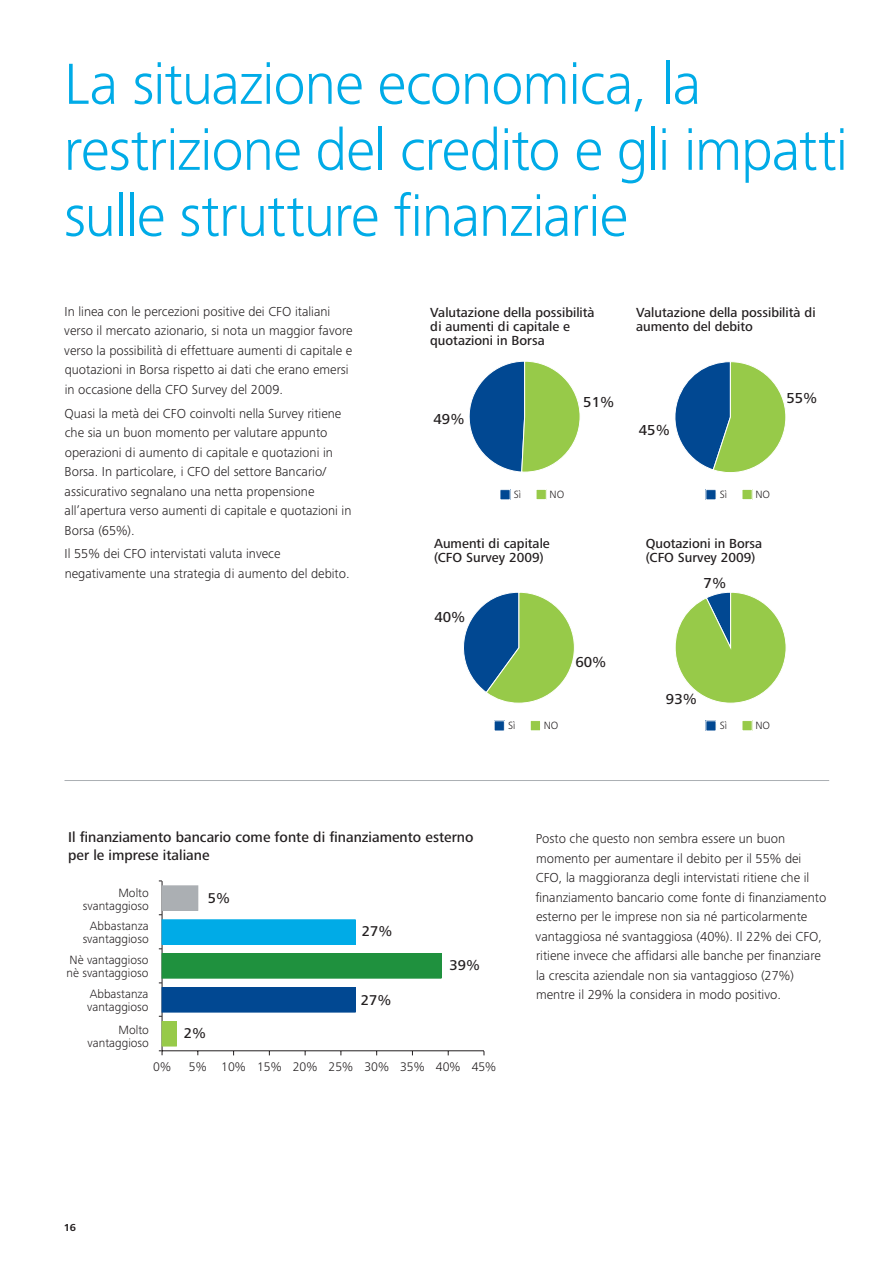
<style>
.page{position:relative;width:893px;height:1263px;background:#fff}
.page>*{position:absolute;margin:0;border:0;box-sizing:border-box;transform-origin:0 0}
.t1{font:300 60px/66px "Frutiger Next Pro";letter-spacing:-.02em;color:#00abe7}
.t2{font:500 15px "Frutiger Next Pro";color:#231f20}
.t3{font:500 14.7px/17.7px "Frutiger Next Pro";color:#231f20}
.t4{font:500 13.65px/14.2px "Frutiger Next Pro";color:#231f20}
.t5{font:300 13.5px/19.5px "Frutiger Next Pro";color:#231f20}
.t6{font:300 12.9px "Frutiger Next Pro";color:#231f20}
.t7{font:300 12.45px/12.9px "Frutiger Next Pro";color:#231f20;text-align:right}
.t8{font:300 10.95px "Frutiger Next Pro";color:#231f20}
.t9{font:700 10.5px "Frutiger Next Pro";color:#231f20}
</style>
<div class="page">
<hr style="left:65px;top:780px;width:764px;height:1px;background:#abafb3">
<svg style="left:469px;top:361px;width:111px;height:111px"></svg>
<div style="left:500px;top:490px;width:10px;height:10px;background:#014892"></div>
<div style="left:500px;top:489px;width:10px;height:11px;border:1px solid #fff"></div>
<div style="left:536px;top:489px;width:10px;height:11px;background:#97ca49"></div>
<div style="left:536px;top:489px;width:11px;height:11px;border:1px solid #fff"></div>
<svg style="left:675px;top:361px;width:111px;height:112px"></svg>
<div style="left:710px;top:491px;width:7px;height:7px;border:1px solid #fff"></div>
<div style="left:706px;top:490px;width:10px;height:10px;background:#014892"></div>
<div style="left:705px;top:489px;width:11px;height:11px;border:1px solid #fff"></div>
<div style="left:742px;top:489px;width:10px;height:11px;background:#97ca49"></div>
<div style="left:742px;top:489px;width:11px;height:11px;border:1px solid #fff"></div>
<svg style="left:463px;top:592px;width:112px;height:111px"></svg>
<div style="left:494px;top:721px;width:10px;height:10px;background:#014892"></div>
<div style="left:494px;top:720px;width:11px;height:11px;border:1px solid #fff"></div>
<div style="left:530px;top:720px;width:10px;height:11px;background:#97ca49"></div>
<div style="left:530px;top:720px;width:11px;height:11px;border:1px solid #fff"></div>
<svg style="left:675px;top:592px;width:111px;height:111px"></svg>
<div style="left:710px;top:723px;width:7px;height:6px;border:1px solid #fff"></div>
<div style="left:706px;top:721px;width:10px;height:10px;background:#014892"></div>
<div style="left:742px;top:720px;width:10px;height:11px;background:#97ca49"></div>
<div style="left:742px;top:720px;width:11px;height:11px;border:1px solid #fff"></div>
<hr style="left:162px;top:1050px;width:322px;height:1px;background:#231f20">
<hr style="left:162px;top:881px;width:1px;height:170px;background:#231f20">
<div style="left:162px;top:886px;width:36px;height:24px;background:#abafb3"></div>
<div style="left:162px;top:885px;width:36px;height:25px;border:1px solid #abafb3"></div>
<div style="left:162px;top:920px;width:193px;height:24px;background:#00abe7"></div>
<div style="left:162px;top:919px;width:193px;height:25px;border:1px solid #00abe7"></div>
<div style="left:162px;top:954px;width:279px;height:24px;background:#1f913e"></div>
<div style="left:162px;top:953px;width:279px;height:25px;border:1px solid #1f913e"></div>
<div style="left:162px;top:988px;width:193px;height:24px;background:#014892"></div>
<div style="left:162px;top:987px;width:193px;height:25px;border:1px solid #014892"></div>
<div style="left:162px;top:1021px;width:14px;height:25px;background:#97ca49"></div>
<div style="left:162px;top:1021px;width:15px;height:25px;border:1px solid #97ca49"></div>
<svg style="left:159px;top:1050px;width:4px;height:5px"></svg>
<h1 class="t1" style="left:64px;top:51px;width:786px">La situazione economica, la restrizione del credito e gli impatti sulle strutture finanziarie</h1>
<p class="t5" style="left:64px;top:302px;width:290px">In linea con le percezioni positive dei CFO italiani verso il mercato azionario, si nota un maggior favore verso la possibilità di effettuare aumenti di capitale e quotazioni in Borsa rispetto ai dati che erano emersi in occasione della CFO Survey del 2009.</p>
<p class="t5" style="left:65px;top:403px;width:288px">Quasi la metà dei CFO coinvolti nella Survey ritiene che sia un buon momento per valutare appunto operazioni di aumento di capitale e quotazioni in Borsa. In particolare, i CFO del settore Bancario/ assicurativo segnalano una netta propensione all’apertura verso aumenti di capitale e quotazioni in Borsa (65%).</p>
<p class="t5" style="left:65px;top:544px;width:287px">Il 55% dei CFO intervistati valuta invece negativamente una strategia di aumento del debito.</p>
<p class="t4" style="left:430px;top:305px;width:166px">Valutazione della possibilità di aumenti di capitale e quotazioni in Borsa</p>
<p class="t2" style="left:433px;top:410px;width:33px">49%</p>
<p class="t2" style="left:583px;top:393px;width:33px">51%</p>
<p class="t8" style="left:514px;top:488px;width:9px">Sì</p>
<p class="t8" style="left:549px;top:488px;width:16px">NO</p>
<p class="t4" style="left:434px;top:536px;width:117px">Aumenti di capitale (CFO Survey 2009)</p>
<p class="t2" style="left:434px;top:608px;width:33px">40%</p>
<p class="t2" style="left:575px;top:653px;width:33px">60%</p>
<p class="t8" style="left:508px;top:719px;width:9px">Sì</p>
<p class="t8" style="left:544px;top:719px;width:16px">NO</p>
<p class="t4" style="left:636px;top:305px;width:181px">Valutazione della possibilità di aumento del debito</p>
<p class="t2" style="left:639px;top:422px;width:33px">45%</p>
<p class="t2" style="left:786px;top:389px;width:33px">55%</p>
<p class="t8" style="left:720px;top:488px;width:9px">Sì</p>
<p class="t8" style="left:755px;top:488px;width:16px">NO</p>
<p class="t4" style="left:646px;top:536px;width:118px">Quotazioni in Borsa (CFO Survey 2009)</p>
<p class="t2" style="left:704px;top:575px;width:24px">7%</p>
<p class="t2" style="left:666px;top:691px;width:33px">93%</p>
<p class="t8" style="left:720px;top:719px;width:9px">Sì</p>
<p class="t8" style="left:755px;top:719px;width:16px">NO</p>
<p class="t3" style="left:68px;top:828px;width:407px">Il finanziamento bancario come fonte di finanziamento esterno per le imprese italiane</p>
<p class="t7" style="left:83px;top:886px;width:68px">Molto svantaggioso</p>
<p class="t3" style="left:208px;top:889px;width:24px">5%</p>
<p class="t7" style="left:83px;top:919px;width:68px;text-align:center">Abbastanza svantaggioso</p>
<p class="t3" style="left:362px;top:922px;width:32px">27%</p>
<p class="t7" style="left:67px;top:953px;width:83px;text-align:left">Nè vantaggioso nè svantaggioso</p>
<p class="t3" style="left:449px;top:956px;width:32px">39%</p>
<p class="t7" style="left:87px;top:987px;width:63px;text-align:left">Abbastanza vantaggioso</p>
<p class="t3" style="left:361px;top:991px;width:32px">27%</p>
<p class="t7" style="left:88px;top:1023px;width:63px">Molto vantaggioso</p>
<p class="t3" style="left:184px;top:1024px;width:24px">2%</p>
<p class="t6" style="left:153px;top:1059px;width:19px">0%</p>
<p class="t6" style="left:189px;top:1059px;width:309px">5% 10% 15% 20% 25% 30% 35% 40% 45%</p>
<p class="t5" style="left:535px;top:829px;width:292px">Posto che questo non sembra essere un buon momento per aumentare il debito per il 55% dei CFO, la maggioranza degli intervistati ritiene che il finanziamento bancario come fonte di finanziamento esterno per le imprese non sia né particolarmente vantaggiosa né svantaggiosa (40%). Il 22% dei CFO, ritiene invece che affidarsi alle banche per finanziare la crescita aziendale non sia vantaggioso (27%) mentre il 29% la considera in modo positivo.</p>
<p class="t9" style="left:64px;top:1221px;width:14px">16</p>
</div>
